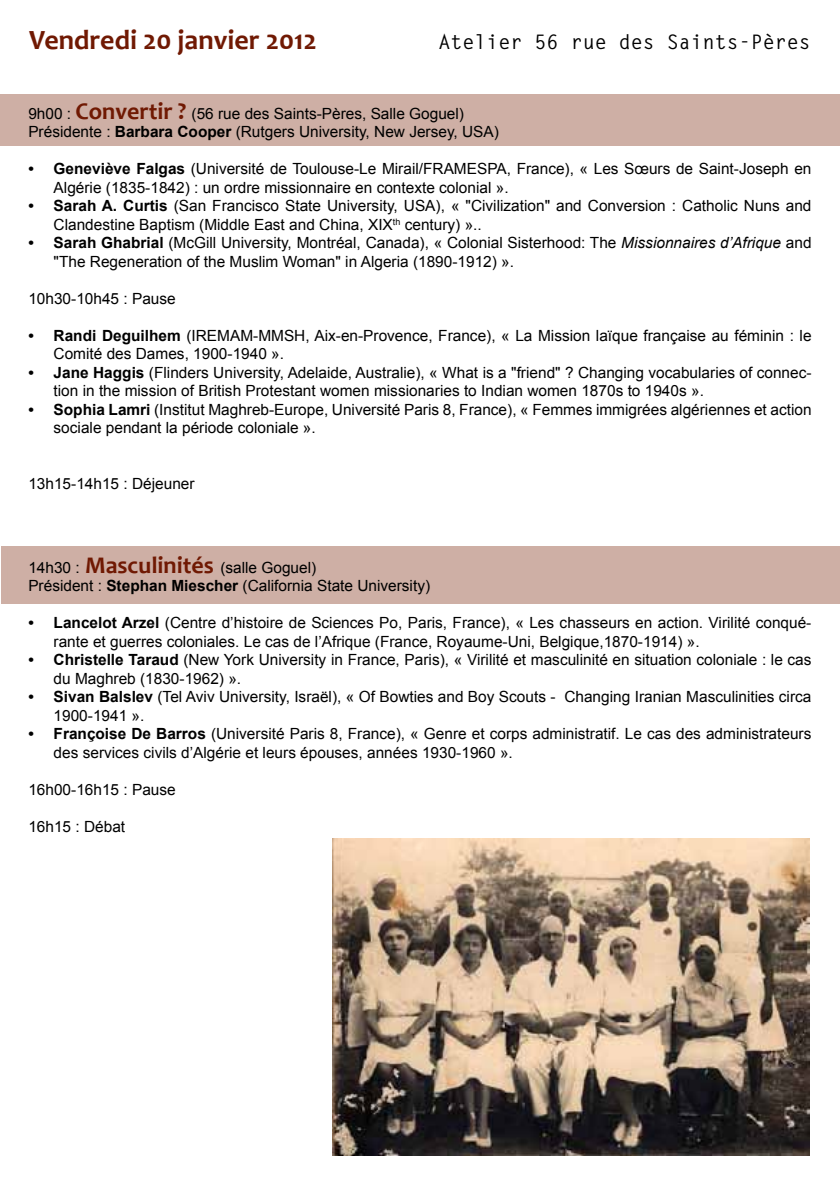
<style>
.page{position:relative;width:840px;height:1191px;background:#fff}
.page>*{position:absolute;margin:0;border:0;box-sizing:border-box;transform-origin:0 0}
.t1{font:700 28px "Candara";color:#701903}
.t2{font:700 20px "Letter Gothic Std";color:#000}
.t3{font:15.4px/18.4px "Arial";color:#000}
.s1{font-family:"Candara";font-weight:700;font-size:24px;color:#701903}
.s2{font-weight:700}
.s3{font-style:italic}
</style>
<div class="page">
<img style="left:332px;top:838px;width:477px;height:317px">
<h1 class="t1" style="left:29px;top:22px;width:289px">Vendredi 20 janvier 2012</h1>
<p class="t2" style="left:438px;top:29px;width:374px">Atelier 56 rue des Saints-Pères</p>
<p class="t3" style="left:28px;top:104px;width:472px">9h00 : <span class="s1">Convertir ?</span> (56 rue des Saints-Pères, Salle Goguel)<br>Présidente : <span class="s2">Barbara Cooper</span> (Rutgers University, New Jersey, USA)</p>
<p class="t3" style="left:54px;top:160px;width:759px;text-indent:-25px"><span class="s2">• Geneviève Falgas</span> (Université de Toulouse-Le Mirail/FRAMESPA, France), « Les Sœurs de Saint-Joseph en<br>Algérie (1835-1842) : un ordre missionnaire en contexte colonial ».</p>
<p class="t3" style="left:54px;top:197px;width:759px;text-indent:-25px"><span class="s2">• Sarah A. Curtis</span> (San Francisco State University, USA), « "Civilization" and Conversion : Catholic Nuns and<br>Clandestine Baptism (Middle East and China, XIX<sup>th</sup> century) »..</p>
<p class="t3" style="left:54px;top:234px;width:759px;text-indent:-25px"><span class="s2">• Sarah Ghabrial</span> (McGill University, Montréal, Canada), « Colonial Sisterhood: The <span class="s3">Missionnaires d’Afrique</span> and "The Regeneration of the Muslim Woman" in Algeria (1890-1912) ».</p>
<p class="t3" style="left:28px;top:289px;width:149px">10h30-10h45 : Pause</p>
<p class="t3" style="left:54px;top:326px;width:759px;text-indent:-25px"><span class="s2">• Randi Deguilhem</span> (IREMAM-MMSH, Aix-en-Provence, France), « La Mission laïque française au féminin : le<br>Comité des Dames, 1900-1940 ».</p>
<p class="t3" style="left:54px;top:363px;width:759px;text-indent:-25px"><span class="s2">• Jane Haggis</span> (Flinders University, Adelaide, Australie), « What is a "friend" ? Changing vocabularies of connec&shy;tion in the mission of British Protestant women missionaries to Indian women 1870s to 1940s ».</p>
<p class="t3" style="left:54px;top:400px;width:759px;text-indent:-25px"><span class="s2">• Sophia Lamri</span> (Institut Maghreb-Europe, Université Paris 8, France), « Femmes immigrées algériennes et action sociale pendant la période coloniale ».</p>
<p class="t3" style="left:28px;top:474px;width:168px">13h15-14h15 : Déjeuner</p>
<p class="t3" style="left:28px;top:558px;width:403px">14h30 : <span class="s1">Masculinités</span> (salle Goguel)<br>Président : <span class="s2">Stephan Miescher</span> (California State University)</p>
<p class="t3" style="left:54px;top:614px;width:758px;text-indent:-25px"><span class="s2">• Lancelot Arzel</span> (Centre d’histoire de Sciences Po, Paris, France), « Les chasseurs en action. Virilité conqué&shy;rante et guerres coloniales. Le cas de l’Afrique (France, Royaume-Uni, Belgique,1870-1914) ».</p>
<p class="t3" style="left:54px;top:651px;width:759px;text-indent:-25px"><span class="s2">• Christelle Taraud</span> (New York University in France, Paris), « Virilité et masculinité en situation coloniale : le cas du Maghreb (1830-1962) ».</p>
<p class="t3" style="left:54px;top:688px;width:759px;text-indent:-25px"><span class="s2">• Sivan Balslev</span> (Tel Aviv University, Israël), « Of Bowties and Boy Scouts - Changing Iranian Masculinities circa<br>1900-1941 ».</p>
<p class="t3" style="left:54px;top:725px;width:759px;text-indent:-25px"><span class="s2">• Françoise De Barros</span> (Université Paris 8, France), « Genre et corps administratif. Le cas des administrateurs des services civils d’Algérie et leurs épouses, années 1930-1960 ».</p>
<p class="t3" style="left:28px;top:780px;width:149px">16h00-16h15 : Pause</p>
<p class="t3" style="left:28px;top:817px;width:98px">16h15 : Débat</p>
</div>
